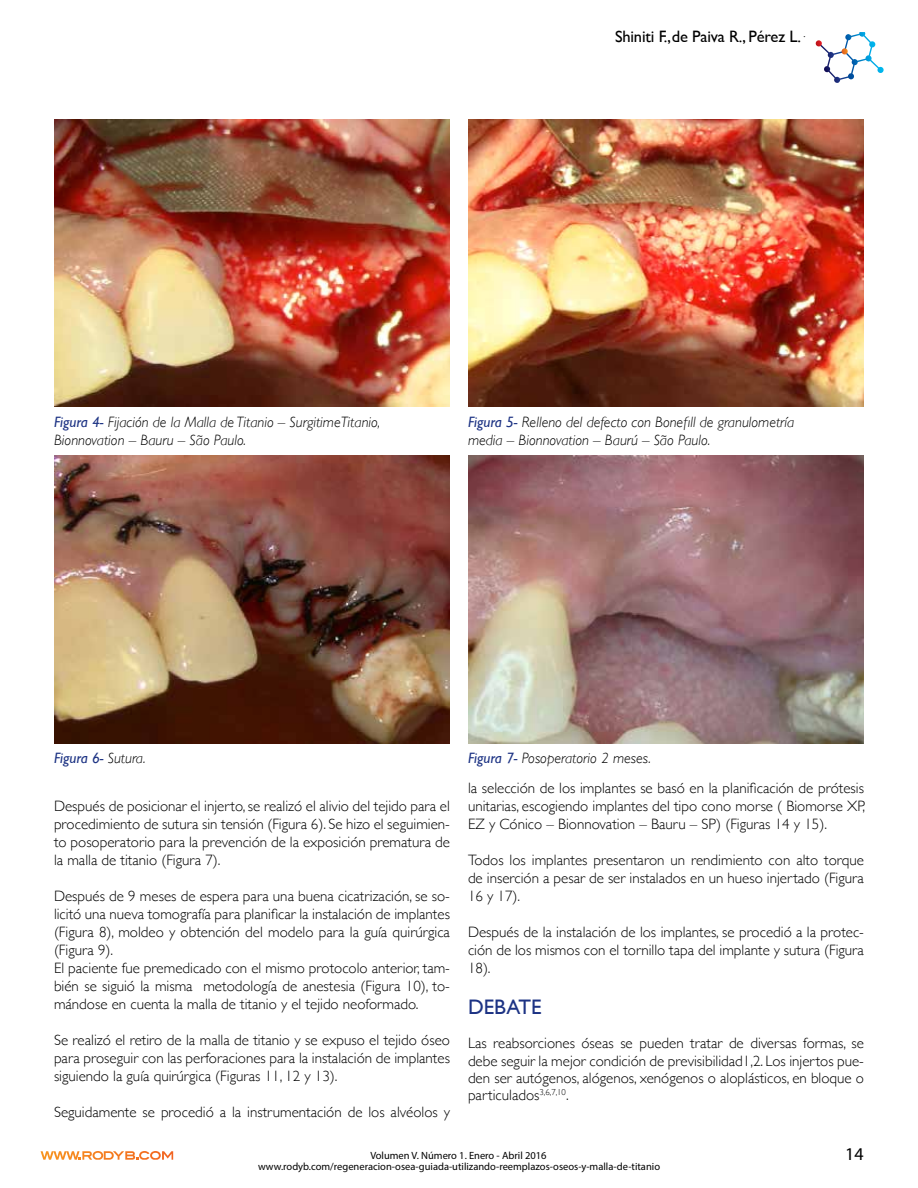
<style>
.page{position:relative;width:918px;height:1188px;background:#fff}
.page>*{position:absolute;margin:0;border:0;box-sizing:border-box;transform-origin:0 0}
.t1{font:21px "Gill Sans";color:#1d3384}
.t2{font:18px "Myriad Pro";color:#000}
.t3{font:16.5px "Gill Sans";letter-spacing:-.01em;color:#000}
.t4{font:300 15px/18px "Gill Sans";color:#000;text-align:justify}
.t5{font:italic 300 15px/18px "Gill Sans";color:#000}
.t6{font:italic 15px "Gill Sans";color:#1d3384}
.t7{font:10.5px "Myriad Pro";color:#000}
.s1{font-weight:400;color:#1d3384}
.s2{font-weight:300;color:#000}
</style>
<div class="page">
<svg style="left:815px;top:32px;width:69px;height:51px"></svg>
<svg style="left:41px;top:1151px;width:132px;height:9px"></svg>
<img style="left:468px;top:119px;width:396px;height:287px">
<img style="left:54px;top:456px;width:396px;height:287px">
<img style="left:468px;top:456px;width:396px;height:287px">
<img style="left:54px;top:119px;width:396px;height:287px">
<p class="t3" style="left:615px;top:27px;width:192px">Shiniti F.,de Paiva R., Pérez L. <sup>.</sup></p>
<p class="t5" style="left:54px;top:413px;width:328px"><span class="s1">Figura 4-</span> Fijación de la Malla de Titanio – SurgitimeTitanio,<br>Bionnovation – Bauru – São Paulo.</p>
<p class="t5" style="left:468px;top:413px;width:328px"><span class="s1">Figura 5-</span> Relleno del defecto con Bonefill de granulometría media – Bionnovation – Baurú – São Paulo.</p>
<p class="t6" style="left:54px;top:750px;width:93px">Figura 6- <span class="s2">Sutura.</span></p>
<p class="t5" style="left:468px;top:749px;width:185px"><span class="s1">Figura 7-</span> Posoperatorio 2 meses.</p>
<p class="t4" style="left:54px;top:796px;width:398px">Después de posicionar el injerto, se realizó el alivio del tejido para el procedimiento de sutura sin tensión (Figura 6). Se hizo el seguimien&shy;to posoperatorio para la prevención de la exposición prematura de la malla de titanio (Figura 7).</p>
<p class="t4" style="left:54px;top:886px;width:398px;text-align:left">Después de 9 meses de espera para una buena cicatrización, se so&shy;licitó una nueva tomografía para planificar la instalación de implantes (Figura 8), moldeo y obtención del modelo para la guía quirúrgica (Figura 9).<br>El paciente fue premedicado con el mismo protocolo anterior, tam&shy;bién se siguió la misma metodología de anestesia (Figura 10), to&shy;mándose en cuenta la malla de titanio y el tejido neoformado.</p>
<p class="t4" style="left:54px;top:1030px;width:398px">Se realizó el retiro de la malla de titanio y se expuso el tejido óseo para proseguir con las perforaciones para la instalación de implantes siguiendo la guía quirúrgica (Figuras 11, 12 y 13).</p>
<p class="t4" style="left:54px;top:1102px;width:398px">Seguidamente se procedió a la instrumentación de los alvéolos y</p>
<p class="t4" style="left:468px;top:778px;width:399px">la selección de los implantes se basó en la planificación de prótesis unitarias, escogiendo implantes del tipo cono morse ( Biomorse XP, EZ y Cónico – Bionnovation – Bauru – SP) (Figuras 14 y 15).</p>
<p class="t4" style="left:468px;top:850px;width:398px">Todos los implantes presentaron un rendimiento con alto torque de inserción a pesar de ser instalados en un hueso injertado (Figura 16 y 17).</p>
<p class="t4" style="left:468px;top:922px;width:398px">Después de la instalación de los implantes, se procedió a la protec&shy;ción de los mismos con el tornillo tapa del implante y sutura (Figura 18).</p>
<h1 class="t1" style="left:468px;top:995px;width:13px">Debate</h1>
<p class="t4" style="left:468px;top:1034px;width:398px;line-height:17.2px">Las reabsorciones óseas se pueden tratar de diversas formas, se debe seguir la mejor condición de previsibilidad1,2. Los injertos pue&shy;den ser autógenos, alógenos, xenógenos o aloplásticos, en bloque o particulados<sup>3,6,7,10</sup>.</p>
<p class="t7" style="left:370px;top:1149px;width:178px">Volumen V. Número 1. Enero - Abril 2016</p>
<p class="t7" style="left:258px;top:1160px;width:404px">www.rodyb.com/regeneracion-osea-guiada-utilizando-reemplazos-oseos-y-malla-de-titanio</p>
<p class="t2" style="left:845px;top:1143px;width:20px">14</p>
</div>
